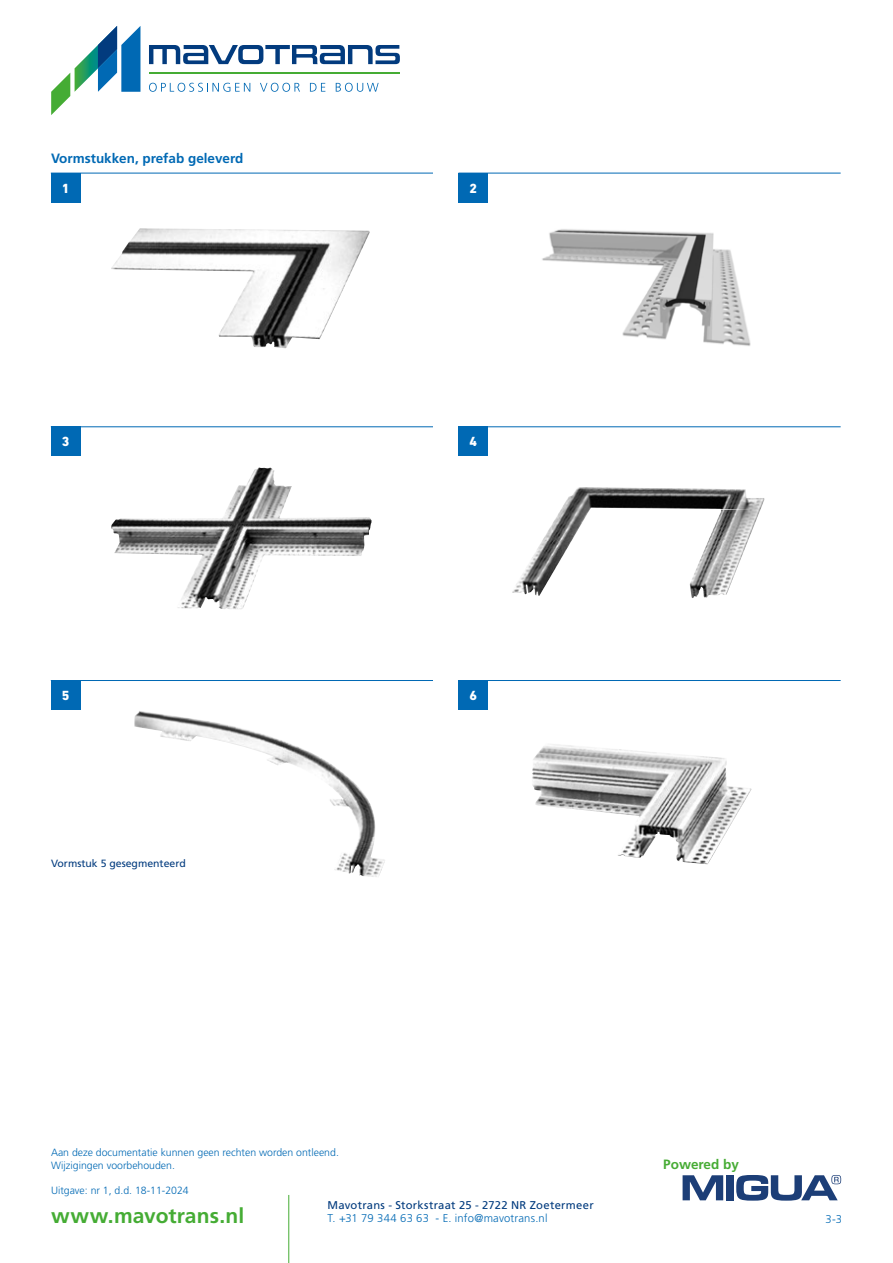
<style>
.page{position:relative;width:893px;height:1263px;background:#fff}
.page>*{position:absolute;margin:0;border:0;box-sizing:border-box;transform-origin:0 0}
.t1{font:700 21px "Frutiger LT Std";letter-spacing:.005em;color:#45ac34}
.t2{font:700 13.5px "Frutiger LT Std";color:#0069b4}
.t3{font:700 13.5px "Frutiger LT Std";color:#47ac35}
.t4{font:800 13.5px "DIN Next LT Pro";color:#fff}
.t5{font:11.25px "Frutiger LT Std";letter-spacing:.025em;color:#023b7e}
.t6{font:300 11.25px "Frutiger LT Std";letter-spacing:.015em;color:#0069b4}
.t7{font:300 10.5px/12.6px "Frutiger LT Std";color:#0069b4}
.t8{font:10.5px "Frutiger LT Std";color:#023b7e}
</style>
<div class="page">
<svg style="left:683px;top:1175px;width:40px;height:25px"></svg>
<div style="left:726px;top:1175px;width:8px;height:25px;background:#1c3e77"></div>
<svg style="left:736px;top:1175px;width:105px;height:25px"></svg>
<hr style="left:288px;top:1195px;width:1px;height:68px;background:#45ac34">
<svg style="left:51px;top:26px;width:89px;height:89px"></svg>
<svg style="left:149px;top:45px;width:251px;height:19px"></svg>
<hr style="left:149px;top:73px;width:251px;height:1px;background:#45ac34">
<svg style="left:149px;top:83px;width:101px;height:9px"></svg>
<svg style="left:260px;top:83px;width:40px;height:9px"></svg>
<svg style="left:310px;top:83px;width:15px;height:9px"></svg>
<svg style="left:336px;top:83px;width:43px;height:9px"></svg>
<img style="left:111px;top:228px;width:259px;height:120px">
<img style="left:542px;top:229px;width:209px;height:117px">
<img style="left:111px;top:468px;width:260px;height:141px">
<img style="left:512px;top:487px;width:253px;height:111px">
<img style="left:134px;top:711px;width:251px;height:166px">
<img style="left:532px;top:744px;width:219px;height:120px">
<div style="left:51px;top:173px;width:30px;height:29px;background:#0069b4"></div>
<div style="left:51px;top:426px;width:30px;height:30px;background:#0069b4"></div>
<div style="left:51px;top:680px;width:30px;height:30px;background:#0069b4"></div>
<div style="left:458px;top:173px;width:30px;height:29px;background:#0069b4"></div>
<div style="left:458px;top:426px;width:30px;height:30px;background:#0069b4"></div>
<div style="left:458px;top:680px;width:30px;height:30px;background:#0069b4"></div>
<hr style="left:51px;top:173px;width:382px;height:1px;background:#0069b4">
<hr style="left:51px;top:426px;width:382px;height:1px;background:#0069b4">
<hr style="left:51px;top:680px;width:382px;height:1px;background:#0069b4">
<hr style="left:458px;top:173px;width:383px;height:1px;background:#0069b4">
<hr style="left:458px;top:426px;width:383px;height:1px;background:#0069b4">
<hr style="left:458px;top:680px;width:383px;height:1px;background:#0069b4">
<p class="t2" style="left:51px;top:151px;width:194px">Vormstukken, prefab geleverd</p>
<p class="t4" style="left:62px;top:180px;width:9px">1</p>
<p class="t4" style="left:62px;top:434px;width:9px">3</p>
<p class="t4" style="left:62px;top:687px;width:9px">5</p>
<p class="t8" style="left:51px;top:857px;width:136px">Vormstuk 5 gesegmenteerd</p>
<p class="t4" style="left:470px;top:180px;width:9px">2</p>
<p class="t4" style="left:470px;top:434px;width:9px">4</p>
<p class="t4" style="left:470px;top:687px;width:9px">6</p>
<p class="t7" style="left:51px;top:1146px;width:289px">Aan deze documentatie kunnen geen rechten worden ontleend.<br>Wijzigingen voorbehouden.</p>
<p class="t7" style="left:51px;top:1184px;width:139px">Uitgave: nr 1, d.d. 18-11-2024</p>
<p class="t5" style="left:327px;top:1198px;width:268px">Mavotrans - Storkstraat 25 - 2722 NR Zoetermeer</p>
<h1 class="t1" style="left:51px;top:1203px;width:195px">www.mavotrans.nl</h1>
<p class="t6" style="left:327px;top:1212px;width:222px">T. +31 79 344 63 63 - E. info@mavotrans.nl</p>
<p class="t6" style="left:825px;top:1212px;width:18px">3-3</p>
<p class="t3" style="left:663px;top:1156px;width:77px">Powered by</p>
</div>
